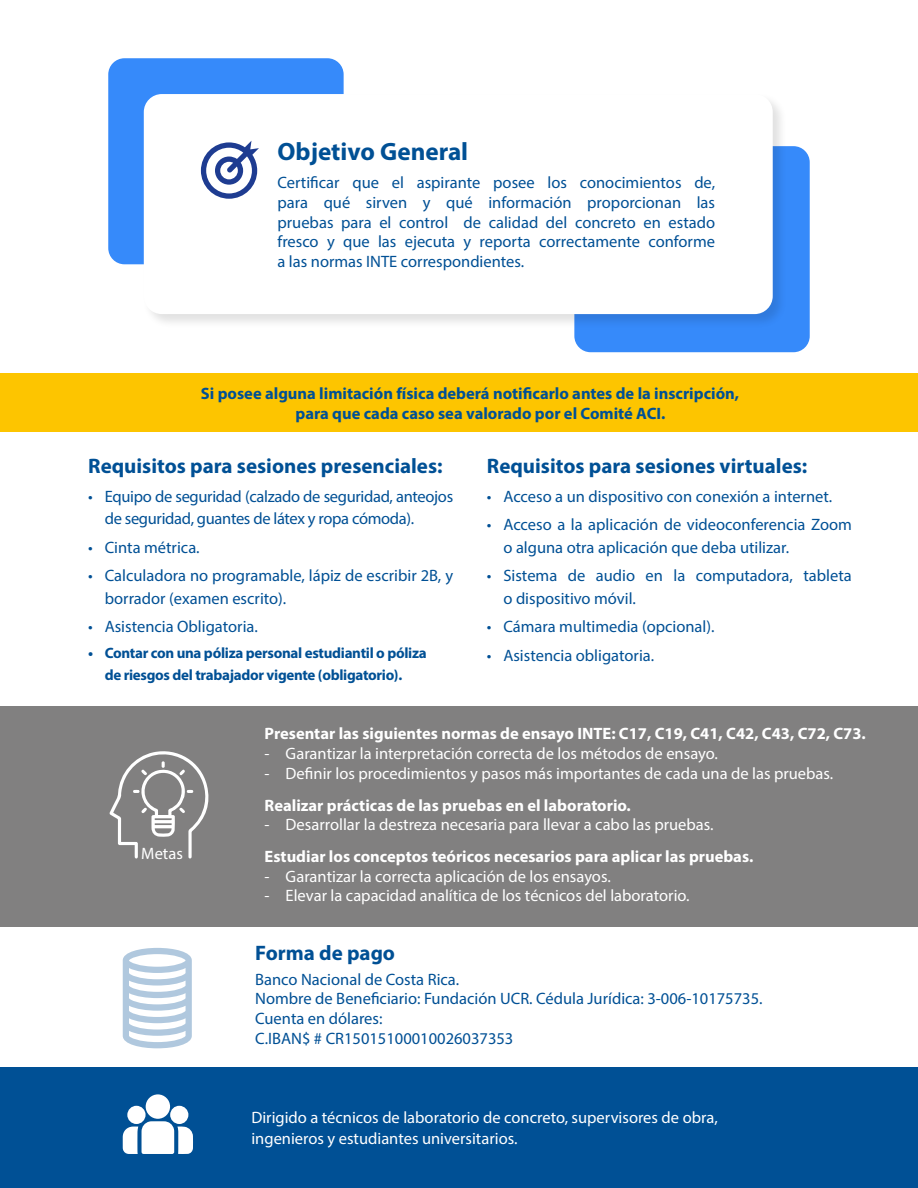
<style>
.page{position:relative;width:918px;height:1188px;background:#fff}
.page>*{position:absolute;margin:0;border:0;box-sizing:border-box;transform-origin:0 0}
.t1{font:700 25.2px "Myriad Pro";color:#005095}
.t2{font:700 21px "Myriad Pro";color:#005095}
.t3{font:16.5px/19.8px "Myriad Pro";color:#005095}
.t4{font:16.5px/21px "Myriad Pro";color:#fff}
.t5{font:700 16.5px "Myriad Pro";color:#fff}
.t6{font:700 16.5px/19.8px "Myriad Pro";color:#005095}
.t7{font:16.5px/22.5px "Myriad Pro";letter-spacing:-.02em;color:#005095}
.t8{font:700 15px/22.5px "Myriad Pro";letter-spacing:-.02em;color:#005095;text-align:center}
</style>
<div class="page">
<div style="left:0;top:374px;width:918px;height:58px;background:#fdc500"></div>
<div style="left:0;top:1067px;width:918px;height:121px;background:#005095"></div>
<div style="left:0;top:707px;width:918px;height:220px;background:#818080"></div>
<div style="left:146px;top:1094px;width:24px;height:25px;background:#fff;border-radius:50%"></div>
<svg style="left:123px;top:1121px;width:70px;height:33px"></svg>
<div style="left:127px;top:1106px;width:19px;height:18px;background:#fff;border-radius:50%"></div>
<div style="left:170px;top:1106px;width:19px;height:18px;background:#fff;border-radius:50%"></div>
<svg style="left:109px;top:751px;width:100px;height:108px"></svg>
<svg style="left:123px;top:948px;width:69px;height:100px"></svg>
<div style="left:108px;top:58px;width:236px;height:206px;background:#368afa;border-radius:16px"></div>
<div style="left:574px;top:146px;width:236px;height:206px;background:#368afa;border-radius:16px"></div>
<div style="left:142px;top:93px;width:645px;height:236px;background:#000;opacity:.12"></div>
<div style="left:144px;top:94px;width:629px;height:220px;background:#fff;border-radius:18px"></div>
<svg style="left:201px;top:141px;width:58px;height:58px"></svg>
<h1 class="t1" style="left:278px;top:135px;width:192px">Objetivo General</h1>
<p class="t3" style="left:278px;top:172px;width:439px;text-align:justify">Certificar que el aspirante posee los conocimientos de, para qué sirven y qué información proporcionan las pruebas para el control de calidad del concreto en estado fresco y que las ejecuta y reporta correctamente conforme a las normas INTE correspondientes.</p>
<p class="t6" style="left:296px;top:383px;width:445px;text-indent:-95px">Si posee alguna limitación física deberá notificarlo antes de la inscripción, para que cada caso sea valorado por el Comité ACI.</p>
<p class="t2" style="left:88px;top:452px;width:356px">Requisitos para sesiones presenciales:</p>
<p class="t7" style="left:105px;top:485px;width:350px;text-indent:-16px">• Equipo de seguridad (calzado de seguridad, anteojos de seguridad, guantes de látex y ropa cómoda).</p>
<p class="t3" style="left:88px;top:537px;width:113px">• Cinta métrica.</p>
<p class="t3" style="left:105px;top:564px;width:350px;line-height:22.5px;text-indent:-16px">• Calculadora no programable, lápiz de escribir 2B, y borrador (examen escrito).</p>
<p class="t3" style="left:88px;top:617px;width:171px">• Asistencia Obligatoria.</p>
<p class="t8" style="left:88px;top:641px;width:340px">• Contar con una póliza personal estudiantil o póliza de riesgos del trabajador vigente (obligatorio).</p>
<p class="t2" style="left:487px;top:452px;width:322px">Requisitos para sesiones virtuales:</p>
<p class="t3" style="left:487px;top:486px;width:347px">• Acceso a un dispositivo con conexión a internet.</p>
<p class="t3" style="left:503px;top:513px;width:350px;line-height:22.5px;text-indent:-16px">• Acceso a la aplicación de videoconferencia Zoom o alguna otra aplicación que deba utilizar.</p>
<p class="t3" style="left:503px;top:564px;width:350px;line-height:22.5px;text-indent:-16px">• Sistema de audio en la computadora, tableta o dispositivo móvil.</p>
<p class="t3" style="left:487px;top:617px;width:229px">• Cámara multimedia (opcional).</p>
<p class="t3" style="left:487px;top:645px;width:169px">• Asistencia obligatoria.</p>
<p class="t4" style="left:141px;top:843px;width:43px">Metas</p>
<p class="t5" style="left:265px;top:723px;width:603px">Presentar las siguientes normas de ensayo INTE: C17, C19, C41, C42, C43, C72, C73.</p>
<p class="t4" style="left:265px;top:743px;width:455px">- Garantizar la interpretación correcta de los métodos de ensayo.</p>
<p class="t4" style="left:265px;top:763px;width:570px">- Definir los procedimientos y pasos más importantes de cada una de las pruebas.</p>
<p class="t5" style="left:265px;top:794px;width:368px">Realizar prácticas de las pruebas en el laboratorio.</p>
<p class="t4" style="left:265px;top:814px;width:451px">- Desarrollar la destreza necesaria para llevar a cabo las pruebas.</p>
<p class="t5" style="left:265px;top:846px;width:490px">Estudiar los conceptos teóricos necesarios para aplicar las pruebas.</p>
<p class="t4" style="left:265px;top:865px;width:348px">- Garantizar la correcta aplicación de los ensayos.</p>
<p class="t4" style="left:265px;top:885px;width:427px">- Elevar la capacidad analítica de los técnicos del laboratorio.</p>
<p class="t2" style="left:255px;top:939px;width:141px">Forma de pago</p>
<p class="t3" style="left:255px;top:969px;width:509px">Banco Nacional de Costa Rica.<br>Nombre de Beneficiario: Fundación UCR. Cédula Jurídica: 3-006-10175735.<br>Cuenta en dólares:<br>C.IBAN$ # CR15015100010026037353</p>
<p class="t4" style="left:251px;top:1106px;width:468px">Dirigido a técnicos de laboratorio de concreto, supervisores de obra, ingenieros y estudiantes universitarios.</p>
</div>
